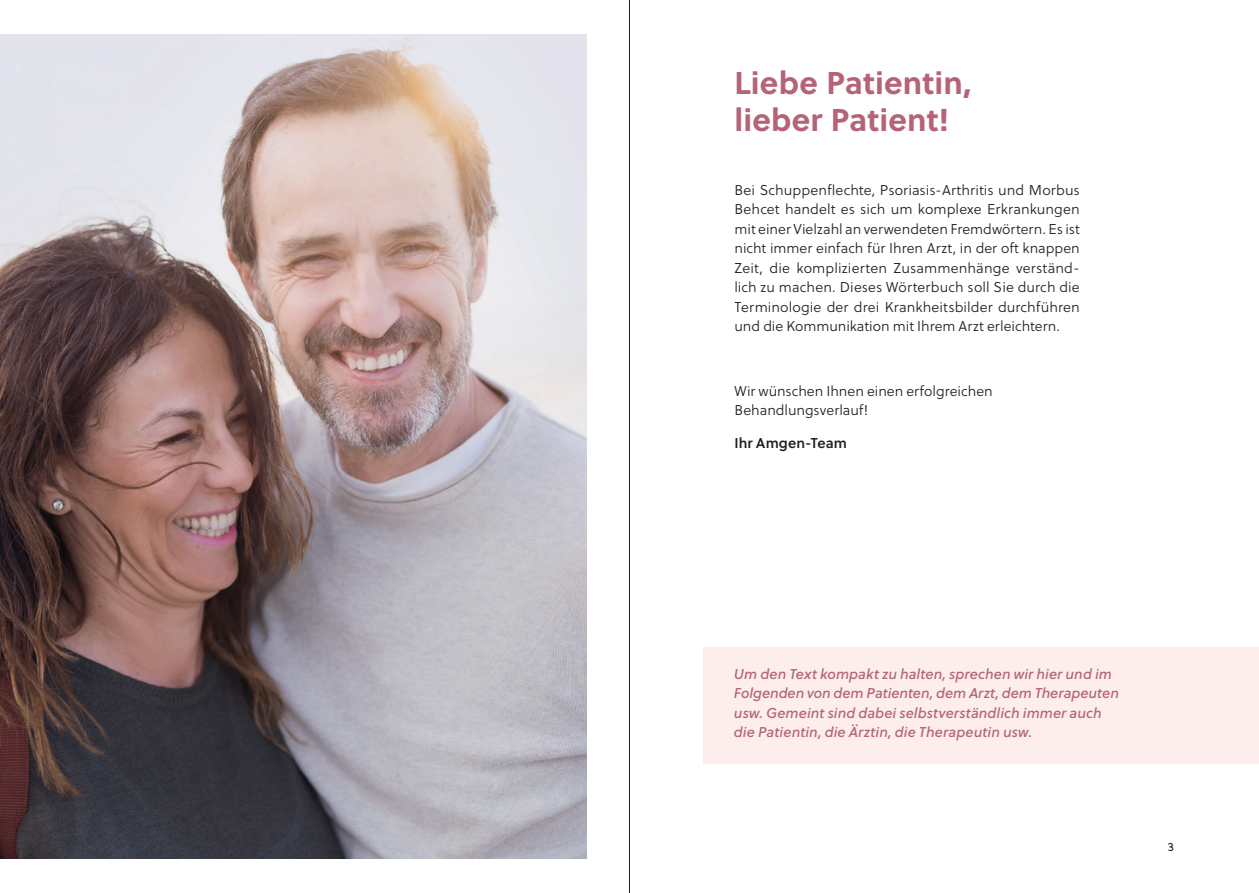
<style>
.page{position:relative;width:1259px;height:893px;background:#fff}
.page>*{position:absolute;margin:0;border:0;box-sizing:border-box;transform-origin:0 0}
.t1{font:700 31.5px/37.5px "Soleil";letter-spacing:.005em;color:#b46476}
.t2{font:14.25px/19.5px "Soleil Lt";color:#231f20;text-align:justify}
.t3{font:italic 14.25px/19.5px "Soleil Bk";color:#b46476}
.t4{font:14.25px "Soleil Sb";letter-spacing:.01em;color:#231f20}
.t5{font:12px "Soleil";color:#231f20}
</style>
<div class="page">
<div style="left:703px;top:647px;width:556px;height:116px;background:#fdeeed"></div>
<img style="left:0;top:34px;width:587px;height:825px">
<hr style="left:629px;top:0;width:1px;height:893px;background:#231f20">
<h1 class="t1" style="left:734px;top:62px;width:239px">Liebe Patientin, lieber Patient!</h1>
<p class="t2" style="left:734px;top:180px;width:347px">Bei Schuppenflechte, Psoriasis-Arthritis und Morbus Behcet handelt es sich um komplexe Erkrankungen mit einer Vielzahl an verwendeten Fremdwörtern. Es ist nicht immer einfach für Ihren Arzt, in der oft knappen Zeit, die komplizierten Zusammenhänge verständ&shy;lich zu machen. Dieses Wörterbuch soll Sie durch die Terminologie der drei Krankheitsbilder durchführen und die Kommunikation mit Ihrem Arzt erleichtern.</p>
<p class="t2" style="left:734px;top:381px;width:260px">Wir wünschen Ihnen einen erfolgreichen<br>Behandlungsverlauf!</p>
<p class="t4" style="left:734px;top:432px;width:114px">Ihr Amgen-Team</p>
<p class="t3" style="left:734px;top:664px;width:387px">Um den Text kompakt zu halten, sprechen wir hier und im Folgenden von dem Patienten, dem Arzt, dem Therapeuten usw. Gemeint sind dabei selbstverständlich immer auch die Patientin, die Ärztin, die Therapeutin usw.</p>
<p class="t5" style="left:1167px;top:838px;width:8px">3</p>
</div>
